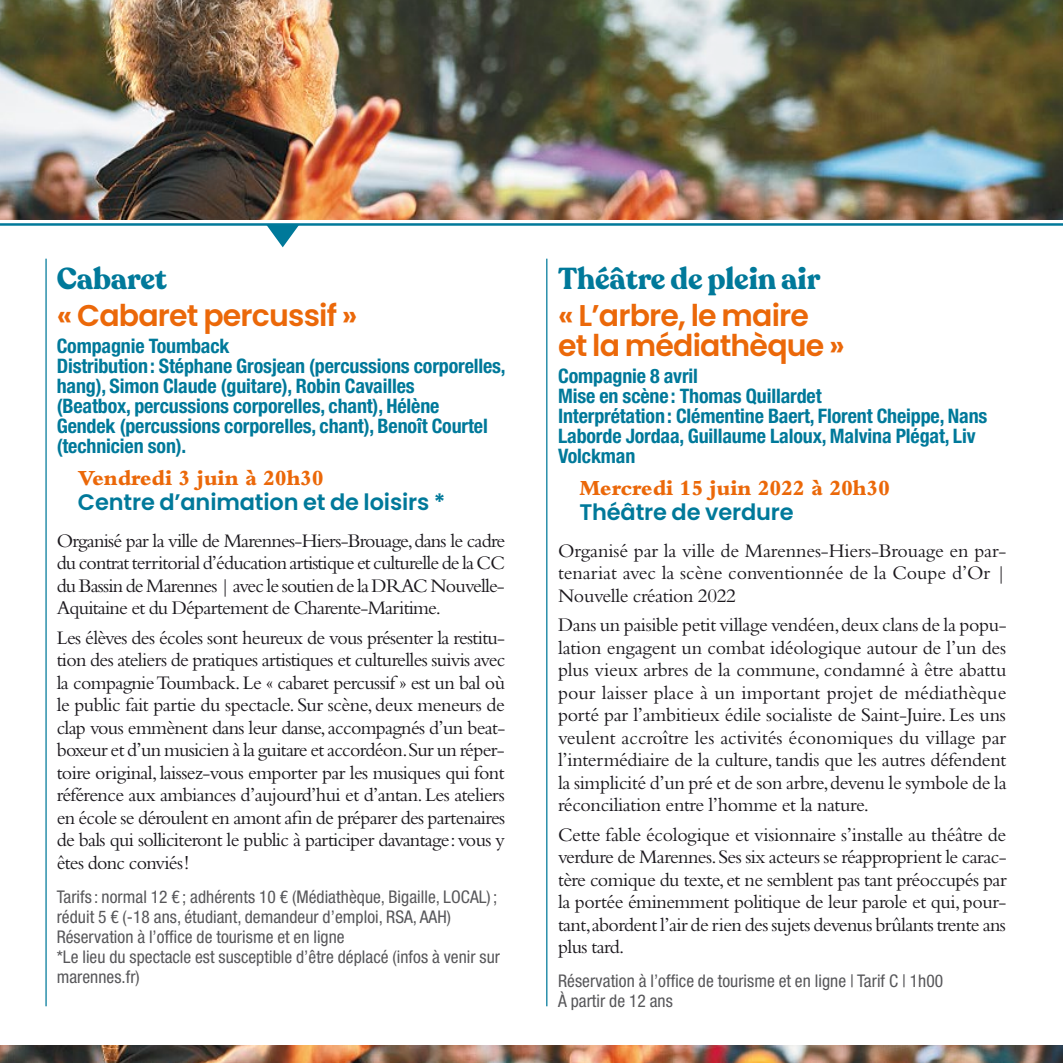
<style>
.page{position:relative;width:1063px;height:1063px;background:#fff}
.page>*{position:absolute;margin:0;border:0;box-sizing:border-box;transform-origin:0 0}
.t1{font:600 30px/30px "Poppins";letter-spacing:-.025em;color:#eb6809}
.t2{font:700 30px "Recoleta";letter-spacing:-.005em;color:#00799a}
.t3{font:600 22.5px "Poppins";letter-spacing:-.005em;color:#00799a}
.t4{font:800 22.5px "Bembo Std";letter-spacing:-.01em;color:#eb6809}
.t5{font:20px/22.5px "Bembo Std";letter-spacing:-.03em;color:#1a171c;text-align:justify}
.t6{font:700 condensed 20px/20px "Helvetica Neue LT Std";letter-spacing:-.005em;color:#00799a}
.t7{font:condensed 17.5px/20px "Helvetica Neue LT Std";letter-spacing:.005em;color:#57575a}
</style>
<div class="page">
<img style="left:0;top:1045px;width:1063px;height:18px">
<svg style="left:267px;top:226px;width:32px;height:21px"></svg>
<hr style="left:0;top:223px;width:1063px;height:3px;background:#00799a">
<img style="left:0;top:0;width:1062px;height:220px">
<hr style="left:45px;top:259px;width:2px;height:747px;background:#00799a">
<hr style="left:546px;top:259px;width:1px;height:747px;background:#00799a">
<h1 class="t2" style="left:57px;top:259px;width:112px">Cabaret</h1>
<h1 class="t1" style="left:57px;top:300px;width:302px">« Cabaret percussif »</h1>
<p class="t6" style="left:57px;top:335px;width:451px">Compagnie Toumback<br>Distribution: Stéphane Grosjean (percussions corporelles, hang), Simon Claude (guitare), Robin Cavailles<br>(Beatbox, percussions corporelles, chant), Hélène<br>Gendek (percussions corporelles, chant), Benoît Courtel (technicien son).</p>
<p class="t4" style="left:78px;top:465px;width:247px">Vendredi 3 juin à 20h30</p>
<p class="t3" style="left:78px;top:489px;width:369px">Centre d’animation et de loisirs *</p>
<p class="t5" style="left:57px;top:529px;width:450px">Organisé par la ville de Marennes-Hiers-Brouage, dans le cadre du contrat territorial d’éducation artistique et culturelle de la CC du Bassin de Marennes | avec le soutien de la DRAC Nouvelle-Aquitaine et du Département de Charente-Maritime.</p>
<p class="t5" style="left:57px;top:626px;width:450px">Les élèves des écoles sont heureux de vous présenter la restitu&shy;tion des ateliers de pratiques artistiques et culturelles suivis avec la compagnie Toumback. Le « cabaret percussif » est un bal où le public fait partie du spectacle. Sur scène, deux meneurs de clap vous emmènent dans leur danse, accompagnés d’un beat&shy;boxeur et d’un musicien à la guitare et accordéon.Sur un réper&shy;toire original, laissez-vous emporter par les musiques qui font référence aux ambiances d’aujourd’hui et d’antan. Les ateliers en école se déroulent en amont afin de préparer des partenaires de bals qui solliciteront le public à participer davantage: vous y êtes donc conviés!</p>
<p class="t7" style="left:57px;top:887px;width:445px">Tarifs : normal 12 € ; adhérents 10 € (Médiathèque, Bigaille, LOCAL) ; réduit 5 € (-18 ans, étudiant, demandeur d’emploi, RSA, AAH)<br>Réservation à l’office de tourisme et en ligne<br>*Le lieu du spectacle est susceptible d’être déplacé (infos à venir sur marennes.fr)</p>
<h1 class="t2" style="left:558px;top:259px;width:264px">Théâtre de plein air</h1>
<h1 class="t1" style="left:558px;top:300px;width:288px">« L’arbre, le maire et la médiathèque »</h1>
<p class="t6" style="left:558px;top:365px;width:431px">Compagnie 8 avril<br>Mise en scène: Thomas Quillardet<br>Interprétation: Clémentine Baert, Florent Cheippe, Nans Laborde Jordaa, Guillaume Laloux, Malvina Plégat, Liv Volckman</p>
<p class="t4" style="left:579px;top:475px;width:312px">Mercredi 15 juin 2022 à 20h30</p>
<p class="t3" style="left:579px;top:499px;width:216px">Théâtre de verdure</p>
<p class="t5" style="left:558px;top:539px;width:450px">Organisé par la ville de Marennes-Hiers-Brouage en par&shy;tenariat avec la scène conventionnée de la Coupe d’Or | Nouvelle création 2022</p>
<p class="t5" style="left:558px;top:613px;width:450px">Dans un paisible petit village vendéen, deux clans de la popu&shy;lation engagent un combat idéologique autour de l’un des plus vieux arbres de la commune, condamné à être abattu pour laisser place à un important projet de médiathèque porté par l’ambitieux édile socialiste de Saint-Juire. Les uns veulent accroître les activités économiques du village par l’intermédiaire de la culture, tandis que les autres défendent la simplicité d’un pré et de son arbre, devenu le symbole de la réconciliation entre l’homme et la nature.</p>
<p class="t5" style="left:558px;top:823px;width:450px">Cette fable écologique et visionnaire s’installe au théâtre de verdure de Marennes. Ses six acteurs se réapproprient le carac&shy;tère comique du texte, et ne semblent pas tant préoccupés par la portée éminemment politique de leur parole et qui, pour&shy;tant,abordent l’air de rien des sujets devenus brûlants trente ans plus tard.</p>
<p class="t7" style="left:558px;top:971px;width:387px">Réservation à l’office de tourisme et en ligne | Tarif C | 1h00<br>À partir de 12 ans</p>
</div>
